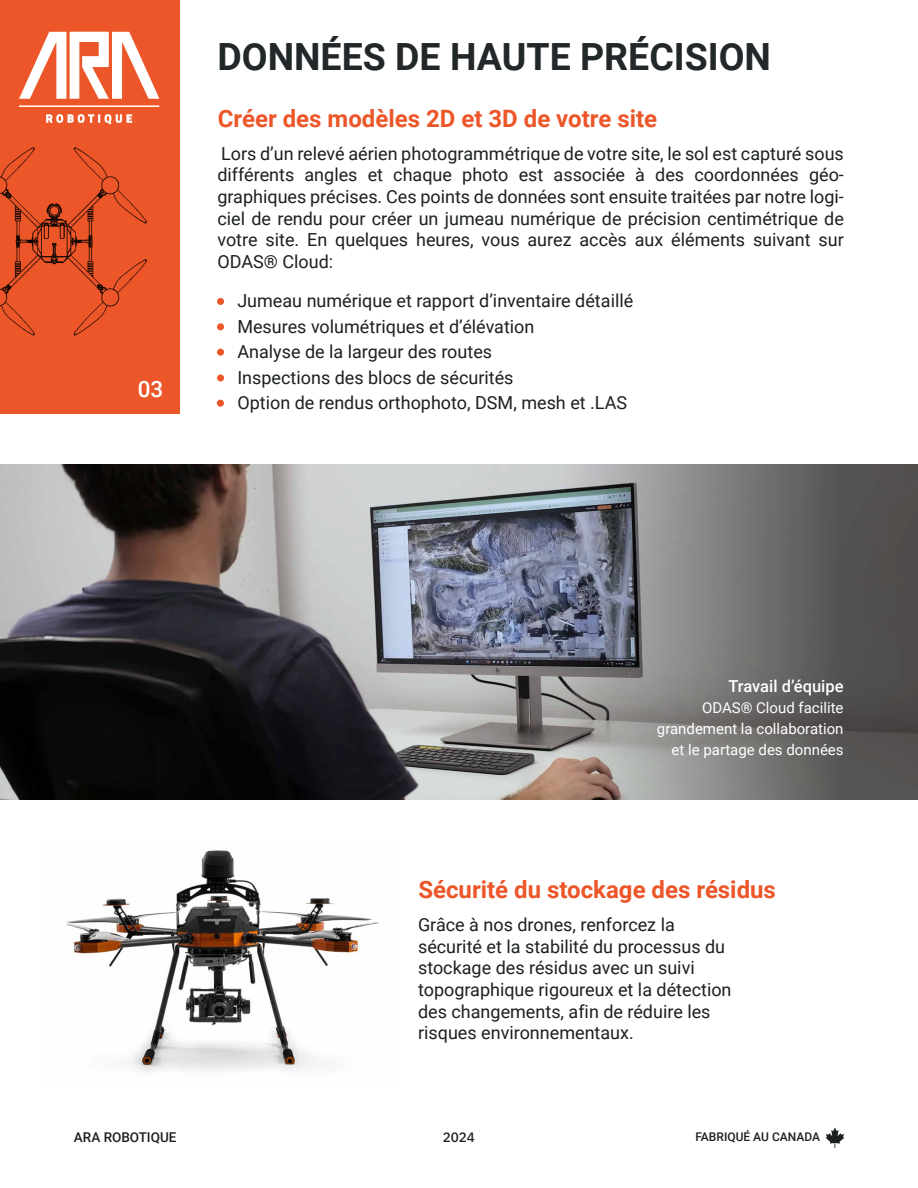
<style>
.page{position:relative;width:918px;height:1188px;background:#fff}
.page>*{position:absolute;margin:0;border:0;box-sizing:border-box;transform-origin:0 0}
.t1{font:700 37.5px "Roboto";color:#222729}
.t2{font:700 24px "Roboto";color:#ec5628}
.t3{font:500 22.5px "Roboto";color:#fff}
.t4{font:18px/21.6px "Roboto";color:#1c2021}
.t5{font:500 16.5px "Roboto";color:#fff}
.t6{font:15px/21px "Roboto";color:#fff;text-align:right}
.t7{font:500 13.5px "Roboto";color:#1c2021}
.t8{font:500 13.5px "IBM Plex Sans";color:#1c2021}
.t9{font:500 12px "Roboto";color:#1c2021}
</style>
<div class="page">
<div style="left:217px;top:298px;width:7px;height:7px;background:#ec5628;border-radius:50%"></div>
<div style="left:217px;top:323px;width:7px;height:7px;background:#ec5628;border-radius:50%"></div>
<div style="left:217px;top:349px;width:7px;height:7px;background:#ec5628;border-radius:50%"></div>
<div style="left:217px;top:374px;width:7px;height:7px;background:#ec5628;border-radius:50%"></div>
<div style="left:217px;top:400px;width:7px;height:7px;background:#ec5628;border-radius:50%"></div>
<img style="left:0;top:464px;width:918px;height:335px">
<div style="left:0;top:0;width:180px;height:414px;background:#ec5628"></div>
<img style="left:0;top:147px;width:147px;height:189px">
<svg style="left:826px;top:1128px;width:18px;height:20px"></svg>
<svg style="left:523px;top:465px;width:395px;height:334px;background:#727274"></svg>
<svg style="left:19px;top:32px;width:140px;height:67px"></svg>
<hr style="left:19px;top:105px;width:140px;height:2px;background:#fff">
<svg style="left:46px;top:114px;width:86px;height:10px"></svg>
<img style="left:66px;top:850px;width:313px;height:222px">
<h1 class="t1" style="left:217px;top:31px;width:555px">DONNÉES DE HAUTE PRÉCISION</h1>
<h2 class="t2" style="left:218px;top:102px;width:441px">Créer des modèles 2D et 3D de votre site</h2>
<p class="t3" style="left:138px;top:373px;width:27px">03</p>
<p class="t4" style="left:217px;top:142px;width:628px;text-align:justify">Lors d’un relevé aérien photogrammétrique de votre site, le sol est capturé sous différents angles et chaque photo est associée à des coordonnées géo&shy;graphiques précises. Ces points de données sont ensuite traitées par notre logi&shy;ciel de rendu pour créer un jumeau numérique de précision centimétrique de votre site. En quelques heures, vous aurez accès aux éléments suivant sur ODAS® Cloud:</p>
<p class="t4" style="left:237px;top:287px;width:397px;line-height:25.5px">Jumeau numérique et rapport d’inventaire détaillé Mesures volumétriques et d’élévation<br>Analyse de la largeur des routes<br>Inspections des blocs de sécurités<br>Option de rendus orthophoto, DSM, mesh et .LAS</p>
<p class="t5" style="left:728px;top:674px;width:117px">Travail d’équipe</p>
<p class="t6" style="left:657px;top:696px;width:188px">ODAS® Cloud facilite grandement la collaboration et le partage des données</p>
<h2 class="t2" style="left:418px;top:873px;width:359px">Sécurité du stockage des résidus</h2>
<p class="t4" style="left:418px;top:913px;width:315px">Grâce à nos drones, renforcez la sécurité et la stabilité du processus du stockage des résidus avec un suivi topographique rigoureux et la détection des changements, afin de réduire les risques environnementaux.</p>
<p class="t7" style="left:74px;top:1128px;width:104px">ARA ROBOTIQUE</p>
<p class="t8" style="left:443px;top:1126px;width:34px">2024</p>
<p class="t9" style="left:696px;top:1128px;width:126px">FABRIQUÉ AU CANADA</p>
</div>
